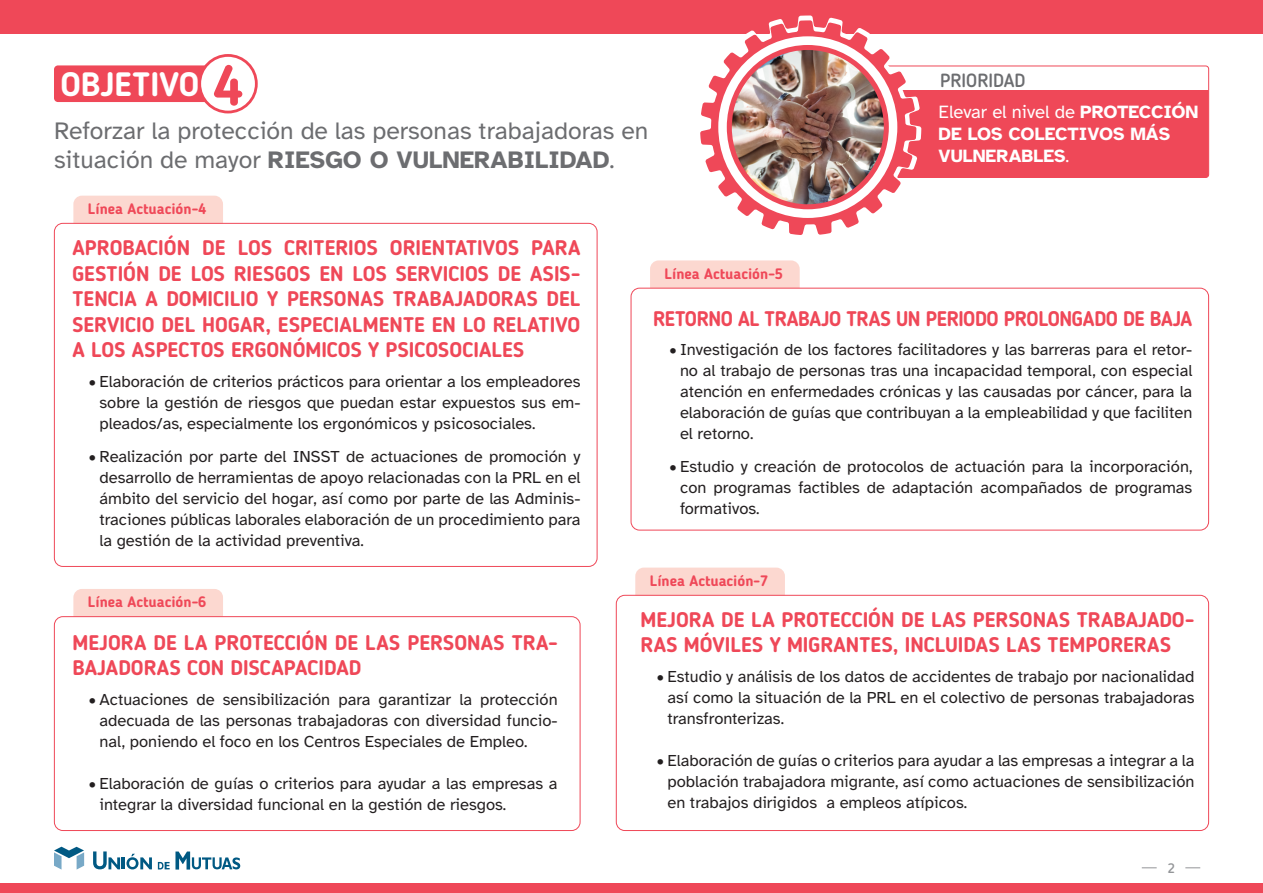
<style>
.page{position:relative;width:1263px;height:893px;background:#fff}
.page>*{position:absolute;margin:0;border:0;box-sizing:border-box;transform-origin:0 0}
.t1{font:700 33.6px "Blogger Sans";color:#fff}
.t2{font:24.75px/29.7px "Atkinson Hyperlegible";color:#6c6d70}
.t3{font:700 21px/25.5px "Blogger Sans";color:#ef4858}
.t4{font:700 21px "Blogger Sans";letter-spacing:-.02em;color:#ef4858;scale:.95 1}
.t5{font:500 18.9px "Blogger Sans";color:#6c6d70}
.t6{font:700 18.45px/22.2px "Atkinson Hyperlegible";color:#fff}
.t7{font:16.5px/21px "Atkinson Hyperlegible";color:#231f20;text-align:justify}
.t8{font:700 15px "Blogger Sans";color:#ef4858}
.t9{font:500 13.5px "Blogger Sans";color:#939598}
.s1{font-size:55.95px;color:#ef4858}
.s2{font-weight:700}
.s3{font-weight:400}
</style>
<div class="page">
<div style="left:0;top:0;width:1263px;height:33px;background:#ef4858"></div>
<div style="left:73px;top:196px;width:150px;height:54px;background:#fcd8d0;border-radius:9px"></div>
<div style="left:54px;top:223px;width:543px;height:343px;background:#fff;border-radius:9px"></div>
<div style="left:0;top:883px;width:1263px;height:10px;background:#ef4858"></div>
<div style="left:54px;top:65px;width:155px;height:37px;background:#ef4858;border-radius:4px"></div>
<div style="left:200px;top:55px;width:56px;height:57px;background:#fff;border-radius:50%"></div>
<div style="left:198px;top:54px;width:60px;height:59px;border:3px solid #ef4858;border-radius:50%"></div>
<svg style="left:1142px;top:867px;width:15px;height:1px"></svg>
<svg style="left:1185px;top:867px;width:15px;height:1px"></svg>
<div style="left:921px;top:90px;width:286px;height:86px;background:#ef4858"></div>
<div style="left:835px;top:66px;width:374px;height:112px;border:1px solid #ef4858;border-radius:3px"></div>
<svg style="left:695px;top:15px;width:226px;height:163px;fill:#ef4858"></svg>
<svg style="left:700px;top:20px;width:216px;height:215px"></svg>
<div style="left:718px;top:36px;width:179px;height:182px;background:#fff;border-radius:50%"></div>
<img style="left:729px;top:47px;width:157px;height:160px">
<div style="left:727px;top:45px;width:162px;height:164px;border:5px solid #ef4858;border-radius:50%"></div>
<div style="left:650px;top:260px;width:150px;height:55px;background:#fcd8d0;border-radius:9px"></div>
<div style="left:631px;top:288px;width:577px;height:242px;background:#fff;border-radius:9px"></div>
<div style="left:631px;top:288px;width:578px;height:242px;border:1px solid #ef4858;border-radius:9px"></div>
<div style="left:73px;top:589px;width:150px;height:55px;background:#fcd8d0;border-radius:9px"></div>
<div style="left:54px;top:617px;width:526px;height:213px;background:#fff;border-radius:9px"></div>
<div style="left:54px;top:616px;width:526px;height:215px;border:1px solid #ef4858;border-radius:9px"></div>
<div style="left:635px;top:568px;width:150px;height:54px;background:#fcd8d0;border-radius:9px"></div>
<div style="left:616px;top:595px;width:592px;height:235px;background:#fff;border-radius:9px"></div>
<div style="left:616px;top:595px;width:593px;height:236px;border:1px solid #ef4858;border-radius:9px"></div>
<svg style="left:54px;top:847px;width:30px;height:22px"></svg>
<svg style="left:158px;top:851px;width:82px;height:18px"></svg>
<svg style="left:93px;top:851px;width:59px;height:18px"></svg>
<h1 class="t1" style="left:60px;top:64px;width:184px">OBJETIVO <span class="s1">4</span></h1>
<h2 class="t2" style="left:54px;top:116px;width:596px">Reforzar la protección de las personas trabajadoras en situación de mayor <span class="s2">RIESGO O VULNERABILIDAD</span>.</h2>
<p class="t8" style="left:88px;top:200px;width:120px">Línea Actuación-4</p>
<p class="t5" style="left:940px;top:69px;width:87px">PRIORIDAD</p>
<p class="t6" style="left:938px;top:101px;width:261px"><span class="s3">Elevar el nivel de</span> PROTECCIÓN<br>DE LOS COLECTIVOS MÁS<br>VULNERABLES<span class="s3">.</span></p>
<p class="t3" style="left:72px;top:235px;width:509px;text-align:justify">APROBACIÓN DE LOS CRITERIOS ORIENTATIVOS PARA GESTIÓN DE LOS RIESGOS EN LOS SERVICIOS DE ASIS-TENCIA A DOMICILIO Y PERSONAS TRABAJADORAS DEL SERVICIO DEL HOGAR, ESPECIALMENTE EN LO RELATIVO A LOS ASPECTOS ERGONÓMICOS Y PSICOSOCIALES</p>
<p class="t7" style="left:99px;top:371px;width:482px;text-indent:-10px">• Elaboración de criterios prácticos para orientar a los empleadores sobre la gestión de riesgos que puedan estar expuestos sus em&shy;pleados/as, especialmente los ergonómicos y psicosociales.</p>
<p class="t7" style="left:99px;top:446px;width:482px;text-indent:-10px">• Realización por parte del INSST de actuaciones de promoción y desarrollo de herramientas de apoyo relacionadas con la PRL en el ámbito del servicio del hogar, así como por parte de las Adminis&shy;traciones públicas laborales elaboración de un procedimiento para la gestión de la actividad preventiva.</p>
<p class="t8" style="left:88px;top:593px;width:120px">Línea Actuación-6</p>
<p class="t3" style="left:72px;top:630px;width:487px">MEJORA DE LA PROTECCIÓN DE LAS PERSONAS TRA-<br>BAJADORAS CON DISCAPACIDAD</p>
<p class="t7" style="left:99px;top:689px;width:460px;text-indent:-10px">• Actuaciones de sensibilización para garantizar la protección adecuada de las personas trabajadoras con diversidad funcio&shy;nal, poniendo el foco en los Centros Especiales de Empleo.</p>
<p class="t7" style="left:99px;top:773px;width:460px;text-indent:-10px">• Elaboración de guías o criterios para ayudar a las empresas a integrar la diversidad funcional en la gestión de riesgos.</p>
<p class="t8" style="left:664px;top:265px;width:120px">Línea Actuación-5</p>
<p class="t4" style="left:653px;top:306px;width:569px">RETORNO AL TRABAJO TRAS UN PERIODO PROLONGADO DE BAJA</p>
<p class="t7" style="left:680px;top:339px;width:514px;text-indent:-10px">• Investigación de los factores facilitadores y las barreras para el retor&shy;no al trabajo de personas tras una incapacidad temporal, con especial atención en enfermedades crónicas y las causadas por cáncer, para la elaboración de guías que contribuyan a la empleabilidad y que faciliten el retorno.</p>
<p class="t7" style="left:680px;top:456px;width:514px;text-indent:-10px">• Estudio y creación de protocolos de actuación para la incorporación, con programas factibles de adaptación acompañados de programas formativos.</p>
<p class="t8" style="left:650px;top:572px;width:120px">Línea Actuación-7</p>
<p class="t3" style="left:640px;top:607px;width:555px">MEJORA DE LA PROTECCIÓN DE LAS PERSONAS TRABAJADO-<br>RAS MÓVILES Y MIGRANTES, INCLUIDAS LAS TEMPORERAS</p>
<p class="t7" style="left:667px;top:666px;width:528px;text-indent:-10px">• Estudio y análisis de los datos de accidentes de trabajo por nacionalidad así como la situación de la PRL en el colectivo de personas trabajadoras transfronterizas.</p>
<p class="t7" style="left:667px;top:750px;width:528px;text-indent:-10px">• Elaboración de guías o criterios para ayudar a las empresas a integrar a la población trabajadora migrante, así como actuaciones de sensibilización en trabajos dirigidos a empleos atípicos.</p>
<p class="t9" style="left:1168px;top:860px;width:9px">2</p>
</div>
